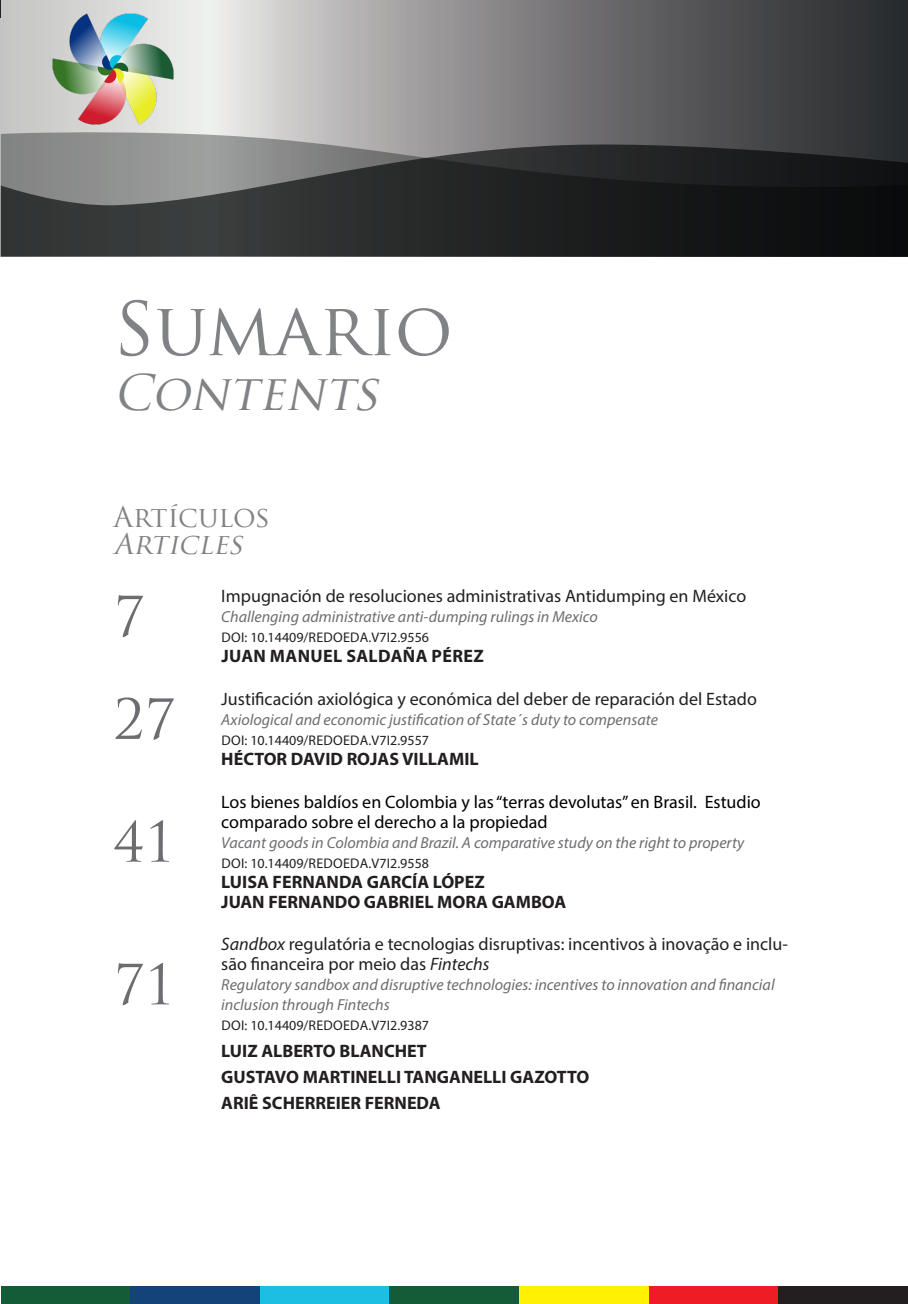
<style>
.page{position:relative;width:908px;height:1304px;background:#fff}
.page>*{position:absolute;margin:0;border:0;box-sizing:border-box;transform-origin:0 0}
.t1{font:72px "Trajan Pro";color:#808285}
.t2{font:54px "Trajan Pro";color:#6c6d70}
.t3{font:italic 48px "Trajan Pro";color:#808285}
.t4{font:28px/26.4px "Trajan Pro";color:#808285}
.t5{font:18px/20px "Myriad Pro";color:#231f20}
.t6{font:700 18px "Myriad Pro";color:#231f20}
.t7{font:18px/20px "Myriad Pro";color:#000}
.t8{font:700 18px "Myriad Pro";letter-spacing:.02em;color:#231f20}
.t9{font:italic 16px/20px "Myriad Pro";color:#6c6d70}
.t10{font:14px "Myriad Pro";letter-spacing:.01em;color:#231f20}
.s1{font-style:italic}
</style>
<div class="page">
<div style="left:1px;top:1287px;width:129px;height:17px;background:#145b37"></div>
<div style="left:130px;top:1287px;width:130px;height:17px;background:#144379"></div>
<div style="left:260px;top:1287px;width:129px;height:17px;background:#1cbfe1"></div>
<div style="left:389px;top:1287px;width:130px;height:17px;background:#145b37"></div>
<div style="left:519px;top:1287px;width:129px;height:17px;background:#fff101"></div>
<div style="left:648px;top:1287px;width:130px;height:17px;background:#ee1d23"></div>
<div style="left:778px;top:1287px;width:129px;height:17px;background:#231f20"></div>
<svg style="left:1px;top:0;width:906px;height:132px;background:#89898a"></svg>
<svg style="left:1px;top:132px;width:906px;height:12px;background:#7f7e7f"></svg>
<svg style="left:1px;top:144px;width:906px;height:113px;background:#38393a"></svg>
<img style="left:53px;top:14px;width:121px;height:110px">
<svg style="left:0;top:0;width:1px;height:17px"></svg>
<p class="t1" style="left:113px;top:283px;width:340px">Sumario</p>
<p class="t3" style="left:113px;top:362px;width:278px">Contents</p>
<p class="t4" style="left:113px;top:504px;width:158px">Artículos<br><span class="s1">Articles</span></p>
<p class="t5" style="left:221px;top:586px;width:526px">Impugnación de resoluciones administrativas Antidumping en México</p>
<p class="t2" style="left:113px;top:582px;width:32px">7</p>
<p class="t9" style="left:221px;top:607px;width:378px">Challenging administrative anti-dumping rulings in Mexico</p>
<p class="t10" style="left:221px;top:629px;width:209px">DOI: 10.14409/REDOEDA.V7I2.9556</p>
<p class="t8" style="left:221px;top:644px;width:264px">JUAN MANUEL SALDAÑA PÉREZ</p>
<p class="t5" style="left:221px;top:689px;width:537px">Justificación axiológica y económica del deber de reparación del Estado</p>
<p class="t2" style="left:113px;top:685px;width:63px">27</p>
<p class="t9" style="left:221px;top:709px;width:438px">Axiological and economic justification of State´s duty to compensate</p>
<p class="t10" style="left:221px;top:732px;width:209px">DOI: 10.14409/REDOEDA.V7I2.9557</p>
<p class="t6" style="left:221px;top:747px;width:259px">HÉCTOR DAVID ROJAS VILLAMIL</p>
<p class="t7" style="left:221px;top:791px;width:540px">Los bienes baldíos en Colombia y las “terras devolutas” en Brasil. Estudio comparado sobre el derecho a la propiedad</p>
<p class="t2" style="left:113px;top:808px;width:63px">41</p>
<p class="t9" style="left:221px;top:832px;width:524px">Vacant goods in Colombia and Brazil. A comparative study on the right to property</p>
<p class="t10" style="left:221px;top:854px;width:209px">DOI: 10.14409/REDOEDA.V7I2.9558</p>
<p class="t6" style="left:221px;top:870px;width:265px">LUISA FERNANDA GARCÍA LÓPEZ</p>
<p class="t6" style="left:221px;top:890px;width:346px">JUAN FERNANDO GABRIEL MORA GAMBOA</p>
<p class="t5" style="left:221px;top:934px;width:568px"><span class="s1">Sandbox</span> regulatória e tecnologias disruptivas: incentivos à inovação e inclu&shy;são financeira por meio das <span class="s1">Fintechs</span></p>
<p class="t2" style="left:113px;top:950px;width:63px">71</p>
<p class="t9" style="left:221px;top:975px;width:554px">Regulatory sandbox and disruptive technologies: incentives to innovation and financial inclusion through Fintechs</p>
<p class="t10" style="left:221px;top:1017px;width:209px">DOI: 10.14409/REDOEDA.V7I2.9387</p>
<p class="t6" style="left:221px;top:1039px;width:207px">LUIZ ALBERTO BLANCHET</p>
<p class="t6" style="left:221px;top:1065px;width:369px">GUSTAVO MARTINELLI TANGANELLI GAZOTTO</p>
<p class="t6" style="left:221px;top:1092px;width:221px">ARIÊ SCHERREIER FERNEDA</p>
</div>
